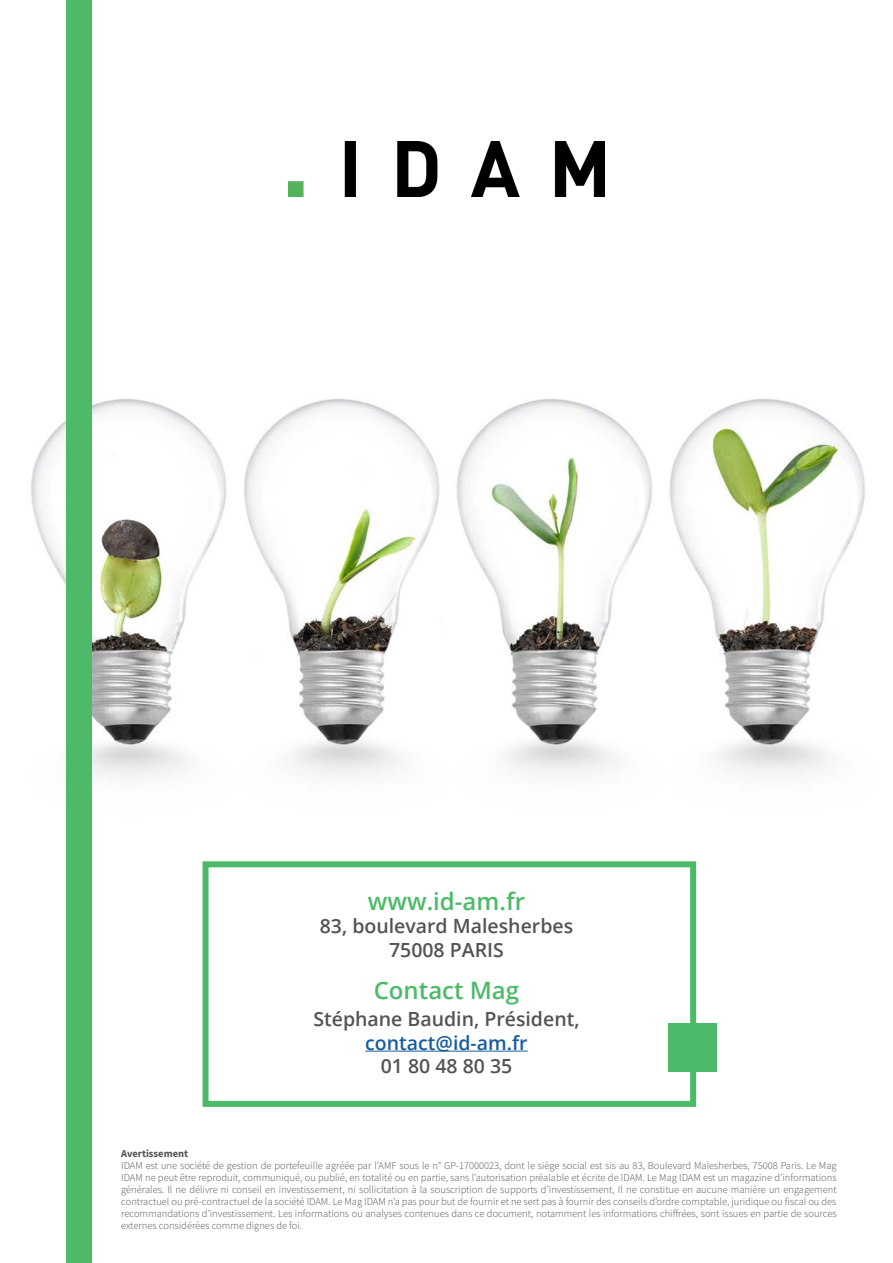
<style>
.page{position:relative;width:893px;height:1263px;background:#fff}
.page>*{position:absolute;margin:0;border:0;box-sizing:border-box;transform-origin:0 0}
.t1{font:600 24px "Open Sans";color:#4cba69}
.t2{font:600 19.5px "Open Sans";color:#535355}
.t3{font:600 19.5px "Open Sans";color:#175d9e}
.t4{font:300 10.5px/12px "Source Sans Pro";color:#535355;text-align:justify}
.t5{font:700 10.5px "Source Sans Pro";color:#535355}
</style>
<div class="page">
<img style="left:31px;top:254px;width:834px;height:665px">
<img style="left:289px;top:141px;width:315px;height:55px">
<div style="left:66px;top:0;width:25px;height:1263px;background:#4cba69"></div>
<div style="left:203px;top:861px;width:493px;height:246px;border:6px solid #4cba69"></div>
<div style="left:668px;top:1023px;width:49px;height:49px;background:#4cba69"></div>
<hr style="left:365px;top:1051px;width:163px;height:1px;background:#175d9e">
<p class="t1" style="left:368px;top:885px;width:159px">www.id-am.fr</p>
<p class="t2" style="left:320px;top:913px;width:255px">83, boulevard Malesherbes</p>
<p class="t2" style="left:389px;top:936px;width:116px">75008 PARIS</p>
<p class="t1" style="left:374px;top:973px;width:147px">Contact Mag</p>
<p class="t2" style="left:313px;top:1006px;width:268px">Stéphane Baudin, Président,</p>
<p class="t3" style="left:365px;top:1029px;width:164px">contact@id-am.fr</p>
<p class="t2" style="left:381px;top:1052px;width:133px">01 80 48 80 35</p>
<p class="t5" style="left:121px;top:1147px;width:69px">Avertissement</p>
<p class="t4" style="left:121px;top:1160px;width:717px">IDAM est une société de gestion de portefeuille agréée par l’AMF sous le n° GP-17000023, dont le siège social est sis au 83, Boulevard Malesherbes, 75008 Paris. Le Mag IDAM ne peut être reproduit, communiqué, ou publié, en totalité ou en partie, sans l’autorisation préalable et écrite de IDAM. Le Mag IDAM est un magazine d’informations générales. Il ne délivre ni conseil en investissement, ni sollicitation à la souscription de supports d’investissement, Il ne constitue en aucune manière un engagement contractuel ou pré-contractuel de la société IDAM. Le Mag IDAM n’a pas pour but de fournir et ne sert pas à fournir des conseils d’ordre comptable, juridique ou fiscal ou des recommandations d’investissement. Les informations ou analyses contenues dans ce document, notamment les informations chiffrées, sont issues en partie de sources externes considérées comme dignes de foi.</p>
</div>
